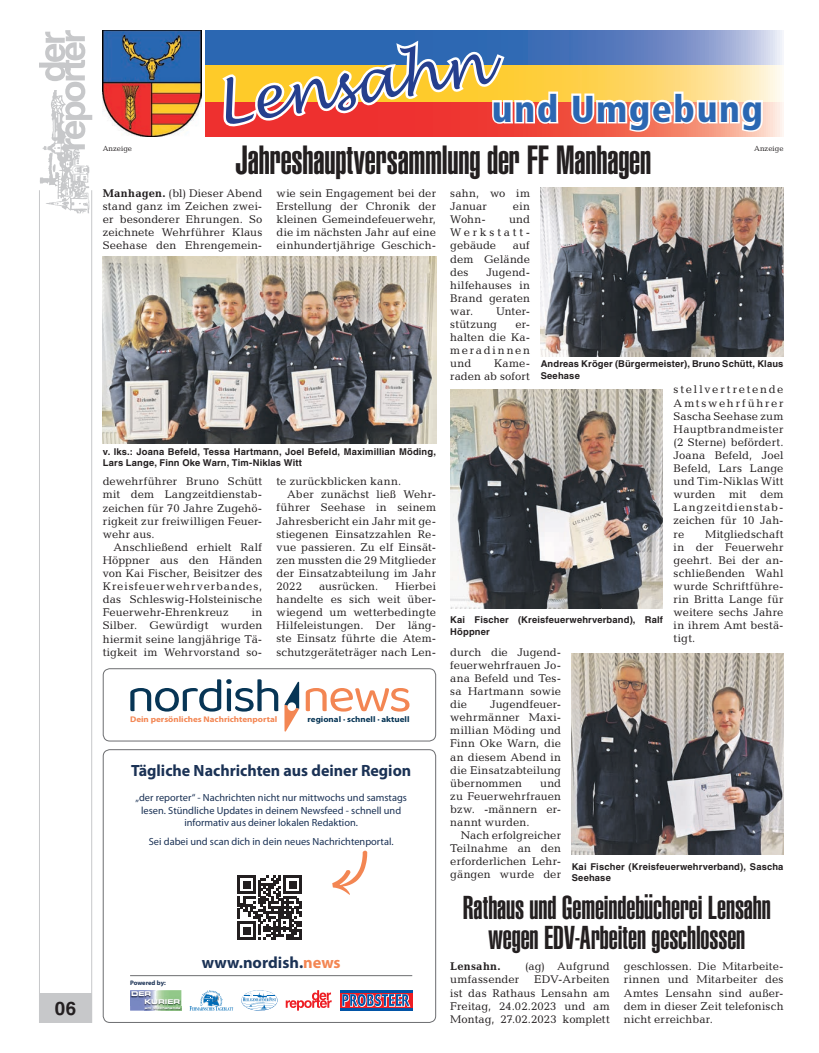
<style>
.page{position:relative;width:819px;height:1053px;background:#fff}
.page>*{position:absolute;margin:0;border:0;box-sizing:border-box;transform-origin:0 0}
.t1{font:italic 57.5px "Lucida Handwriting";color:#253f8e}
.t2{font:40px "Helvetica LT Std Ultra Comp";letter-spacing:-.005em;color:#231f20}
.t3{font:900 condensed 37.5px "Frutiger LT Std";letter-spacing:.04em;color:#2b67b2}
.t4{font:32.5px/30px "Helvetica LT Std Ultra Comp";letter-spacing:-.005em;color:#231f20;text-align:center}
.t5{font:700 18.75px "Helvetica LT Std";color:#231f20}
.t6{font:700 16.25px "Myriad Pro";color:#1b3255}
.t7{font:11.25px/13.1px "Candida Std";letter-spacing:.015em;color:#231f20;text-align:justify}
.t8{font:11.25px "Candida Std";letter-spacing:.08em;color:#231f20}
.t9{font:700 11.25px "Candida Std";letter-spacing:.025em;color:#231f20}
.t10{font:10.38px/12.4px "Myriad Pro";color:#1b3255;text-align:center}
.t11{font:700 9.38px/11.2px "Helvetica LT Std";letter-spacing:.015em;color:#231f20}
.t12{font:700 8.25px "Myriad Pro";color:#f38653;scale:1.1 1}
.t13{font:700 8.25px "Myriad Pro";color:#073555;scale:1.1 1}
.t14{font:7.5px "Candida Std";color:#231f20}
.t15{font:700 6.5px "Myriad Pro";letter-spacing:-.01em;color:#1b3255}
.t16{font:6.5px/7.5px "Eurostile LT Std Bold Ex 2";letter-spacing:-.01em;color:#fff}
.t17{font:3.12px "Eurostile Bold Extended Two";letter-spacing:.04em;color:#fff}
.s1{font-weight:700}
.s2{color:#f38653}
</style>
<div class="page">
<div style="left:39px;top:993px;width:53px;height:29px;background:#c7c8ca"></div>
<hr style="left:91px;top:190px;width:1px;height:832px;background:#c7c8ca">
<hr style="left:39px;top:190px;width:1px;height:832px;background:#c7c8ca">
<img style="left:39px;top:149px;width:51px;height:65px">
<svg style="left:39px;top:30px;width:53px;height:119px"></svg>
<div style="left:103px;top:668px;width:333px;height:73px;border:1px solid #6c6d70;border-radius:7px"></div>
<div style="left:103px;top:749px;width:333px;height:273px;border:1px solid #6c6d70;border-radius:7px"></div>
<svg style="left:332px;top:850px;width:35px;height:44px"></svg>
<hr style="left:130px;top:975px;width:282px;height:1px;background:#6c6d70">
<svg style="left:130px;top:679px;width:148px;height:32px"></svg>
<svg style="left:306px;top:688px;width:103px;height:23px"></svg>
<svg style="left:284px;top:681px;width:15px;height:50px"></svg>
<svg style="left:286px;top:990px;width:45px;height:20px"></svg>
<svg style="left:189px;top:990px;width:44px;height:20px"></svg>
<svg style="left:241px;top:990px;width:36px;height:20px"></svg>
<svg style="left:130px;top:990px;width:51px;height:20px"></svg>
<img style="left:131px;top:991px;width:50px;height:14px">
<img style="left:144px;top:1006px;width:37px;height:4px">
<svg style="left:340px;top:992px;width:72px;height:16px"></svg>
<svg style="left:342px;top:994px;width:68px;height:12px"></svg>
<hr style="left:340px;top:990px;width:72px;height:2px;background:#0154a6">
<hr style="left:340px;top:1008px;width:72px;height:2px;background:#0154a6">
<svg style="left:238px;top:875px;width:63px;height:64px"></svg>
<img style="left:103px;top:30px;width:98px;height:106px">
<svg style="left:206px;top:101px;width:577px;height:35px;background:#f58a7d"></svg>
<svg style="left:206px;top:30px;width:576px;height:36px;background:#6d8cc3"></svg>
<svg style="left:206px;top:66px;width:576px;height:35px;background:#fedc7f"></svg>
<svg style="left:569px;top:90px;width:196px;height:44px"></svg>
<svg style="left:218px;top:36px;width:342px;height:100px"></svg>
<img style="left:540px;top:188px;width:243px;height:168px">
<img style="left:450px;top:389px;width:213px;height:219px">
<img style="left:571px;top:653px;width:212px;height:201px">
<img style="left:103px;top:256px;width:333px;height:188px">
<p class="t5" style="left:55px;top:996px;width:23px">06</p>
<p class="t1" style="left:209px;top:71px;width:276px;rotate:-9deg">Lensahn</p>
<p class="t3" style="left:492px;top:86px;width:272px">und Umgebung</p>
<p class="t14" style="left:103px;top:144px;width:31px">Anzeige</p>
<p class="t14" style="left:754px;top:144px;width:31px">Anzeige</p>
<p class="t2" style="left:235px;top:137px;width:418px">Jahreshauptversammlung der FF Manhagen</p>
<p class="t7" style="left:450px;top:187px;width:81px">sahn, wo im<br>Januar</p>
<p class="t7" style="left:276px;top:186px;width:161px">wie sein Engagement bei der Erstellung der Chronik der kleinen Gemeindefeuerwehr, die im nächsten Jahr auf eine einhundertjährige Geschich-</p>
<p class="t7" style="left:103px;top:187px;width:161px"><span class="s1">Manhagen.</span> (bl) Dieser Abend stand ganz im Zeichen zwei&shy;er besonderer Ehrungen. So zeichnete Wehrführer Klaus Seehase den Ehrengemein-</p>
<p class="t7" style="left:513px;top:200px;width:19px">ein</p>
<p class="t7" style="left:450px;top:213px;width:37px">Wohn-</p>
<p class="t7" style="left:450px;top:213px;width:81px;text-indent:59px">und Werkstatt&shy;gebäude</p>
<p class="t7" style="left:450px;top:239px;width:81px;text-indent:63px">auf dem Gelände des</p>
<p class="t7" style="left:450px;top:265px;width:81px;text-indent:36px">Jugend&shy;hilfehauses in Brand geraten war.</p>
<p class="t7" style="left:450px;top:304px;width:81px;text-indent:46px">Unter&shy;stützung</p>
<p class="t7" style="left:450px;top:317px;width:81px;text-indent:65px">er&shy;halten die Ka&shy;meradinnen und</p>
<p class="t7" style="left:450px;top:357px;width:81px;text-align:right">Kame-<br>raden ab sofort</p>
<p class="t11" style="left:540px;top:358px;width:244px">Andreas Kröger (Bürgermeister), Bruno Schütt, Klaus<br>Seehase</p>
<p class="t11" style="left:103px;top:446px;width:335px">v. lks.: Joana Befeld, Tessa Hartmann, Joel Befeld, Maximillian Möding,<br>Lars Lange, Finn Oke Warn, Tim-Niklas Witt</p>
<p class="t7" style="left:103px;top:475px;width:161px">dewehrführer Bruno Schütt</p>
<p class="t7" style="left:103px;top:488px;width:161px">mit dem Langzeitdienstab-</p>
<p class="t7" style="left:103px;top:501px;width:161px">zeichen für 70 Jahre Zugehö-</p>
<p class="t7" style="left:103px;top:514px;width:161px">rigkeit zur freiwilligen Feuer-</p>
<p class="t7" style="left:103px;top:527px;width:53px">wehr aus.</p>
<p class="t7" style="left:113px;top:540px;width:150px">Anschließend erhielt Ralf</p>
<p class="t7" style="left:103px;top:553px;width:161px">Höppner aus den Händen</p>
<p class="t7" style="left:103px;top:566px;width:161px">von Kai Fischer, Beisitzer des</p>
<p class="t8" style="left:103px;top:580px;width:161px">Kreisfeuerwehrverbandes,</p>
<p class="t7" style="left:103px;top:593px;width:161px">das Schleswig-Holsteinische</p>
<p class="t7" style="left:103px;top:606px;width:127px">Feuerwehr-Ehrenkreuz</p>
<p class="t7" style="left:103px;top:606px;width:161px;text-indent:149px">in Silber. Gewürdigt wurden hiermit seine langjährige Tä&shy;tigkeit im Wehrvorstand so-</p>
<p class="t7" style="left:276px;top:475px;width:126px">te zurückblicken kann.</p>
<p class="t7" style="left:287px;top:488px;width:150px">Aber zunächst ließ Wehr-</p>
<p class="t7" style="left:276px;top:501px;width:161px">führer Seehase in seinem</p>
<p class="t7" style="left:276px;top:514px;width:161px">Jahresbericht ein Jahr mit ge-</p>
<p class="t7" style="left:276px;top:527px;width:161px">stiegenen Einsatzzahlen Re-</p>
<p class="t7" style="left:276px;top:540px;width:161px">vue passieren. Zu elf Einsät-</p>
<p class="t7" style="left:276px;top:553px;width:161px">zen mussten die 29 Mitglieder</p>
<p class="t7" style="left:276px;top:566px;width:161px">der Einsatzabteilung im Jahr</p>
<p class="t7" style="left:276px;top:579px;width:27px">2022</p>
<p class="t7" style="left:319px;top:579px;width:61px">ausrücken.</p>
<p class="t7" style="left:276px;top:579px;width:161px;text-indent:119px">Hierbei handelte es sich weit über&shy;wiegend um wetterbedingte Hilfeleistungen. Der läng&shy;ste Einsatz führte die Atem&shy;schutzgeräteträger nach Len-</p>
<p class="t12" style="left:130px;top:714px;width:135px">Dein persönliches Nachrichtenportal</p>
<p class="t13" style="left:307px;top:714px;width:94px">regional · schnell · aktuell</p>
<p class="t6" style="left:131px;top:761px;width:282px">Tägliche Nachrichten aus deiner Region</p>
<p class="t10" style="left:135px;top:791px;width:273px">„der reporter“ - Nachrichten nicht nur mittwochs und samstags lesen. Stündliche Updates in deinem Newsfeed - schnell und informativ aus deiner lokalen Redaktion.</p>
<p class="t10" style="left:149px;top:835px;width:246px">Sei dabei und scan dich in dein neues Nachrichtenportal.</p>
<p class="t15" style="left:130px;top:978px;width:37px">Powered by:</p>
<p class="t16" style="left:144px;top:989px;width:37px;text-indent:-13px">DER<br>KURIER</p>
<p class="t17" style="left:145px;top:1005px;width:37px">am Wochenende</p>
<p class="t6" style="left:202px;top:953px;width:140px">www.nordish.<span class="s2">news</span></p>
<p class="t11" style="left:450px;top:614px;width:214px">Kai Fischer (Kreisfeuerwehrverband), Ralf<br>Höppner</p>
<p class="t7" style="left:673px;top:383px;width:111px">stellvertretende Amtswehrführer Sascha Seehase zum Hauptbrandmeister (2 Sterne) befördert.<br>Joana Befeld, Joel Befeld, Lars Lange und Tim-Niklas Witt wurden mit dem Langzeitdienstab&shy;zeichen für 10 Jah&shy;re</p>
<p class="t7" style="left:673px;top:527px;width:111px;text-indent:31px">Mitgliedschaft in der Feuerwehr geehrt. Bei der an&shy;schließenden Wahl wurde Schriftführe&shy;rin Britta Lange für weitere sechs Jahre in ihrem Amt bestä&shy;tigt.</p>
<p class="t7" style="left:450px;top:645px;width:112px">durch die Jugend&shy;feuerwehrfrauen Jo&shy;ana Befeld und Tes&shy;sa Hartmann sowie die</p>
<p class="t7" style="left:450px;top:697px;width:112px;text-indent:40px">Jugendfeuer&shy;wehrmänner Maxi&shy;millian Möding und Finn Oke Warn, die an diesem Abend in die Einsatzabteilung übernommen</p>
<p class="t7" style="left:540px;top:776px;width:22px">und</p>
<p class="t7" style="left:450px;top:789px;width:112px">zu Feuerwehrfrauen</p>
<p class="t7" style="left:450px;top:802px;width:112px">bzw. -männern er-</p>
<p class="t7" style="left:450px;top:815px;width:81px">nannt wurden.</p>
<p class="t7" style="left:461px;top:828px;width:102px">Nach erfolgreicher</p>
<p class="t7" style="left:450px;top:841px;width:112px">Teilnahme an den</p>
<p class="t7" style="left:450px;top:854px;width:112px">erforderlichen Lehr-</p>
<p class="t7" style="left:450px;top:868px;width:112px">gängen wurde der</p>
<p class="t11" style="left:571px;top:860px;width:213px">Kai Fischer (Kreisfeuerwehrverband), Sascha<br>Seehase</p>
<p class="t4" style="left:462px;top:893px;width:309px">Rathaus und Gemeindebücherei Lensahn wegen EDV-Arbeiten geschlossen</p>
<p class="t9" style="left:450px;top:960px;width:52px">Lensahn.</p>
<p class="t7" style="left:525px;top:959px;width:86px">(ag) Aufgrund</p>
<p class="t7" style="left:450px;top:973px;width:70px">umfassender</p>
<p class="t7" style="left:624px;top:959px;width:161px">geschlossen. Die Mitarbeite&shy;rinnen und Mitarbeiter des Amtes Lensahn sind außer&shy;dem in dieser Zeit telefonisch nicht erreichbar.</p>
<p class="t7" style="left:450px;top:973px;width:161px;text-indent:84px">EDV-Arbeiten ist das Rathaus Lensahn am Freitag, 24.02.2023 und am Montag, 27.02.2023 komplett</p>
</div>
